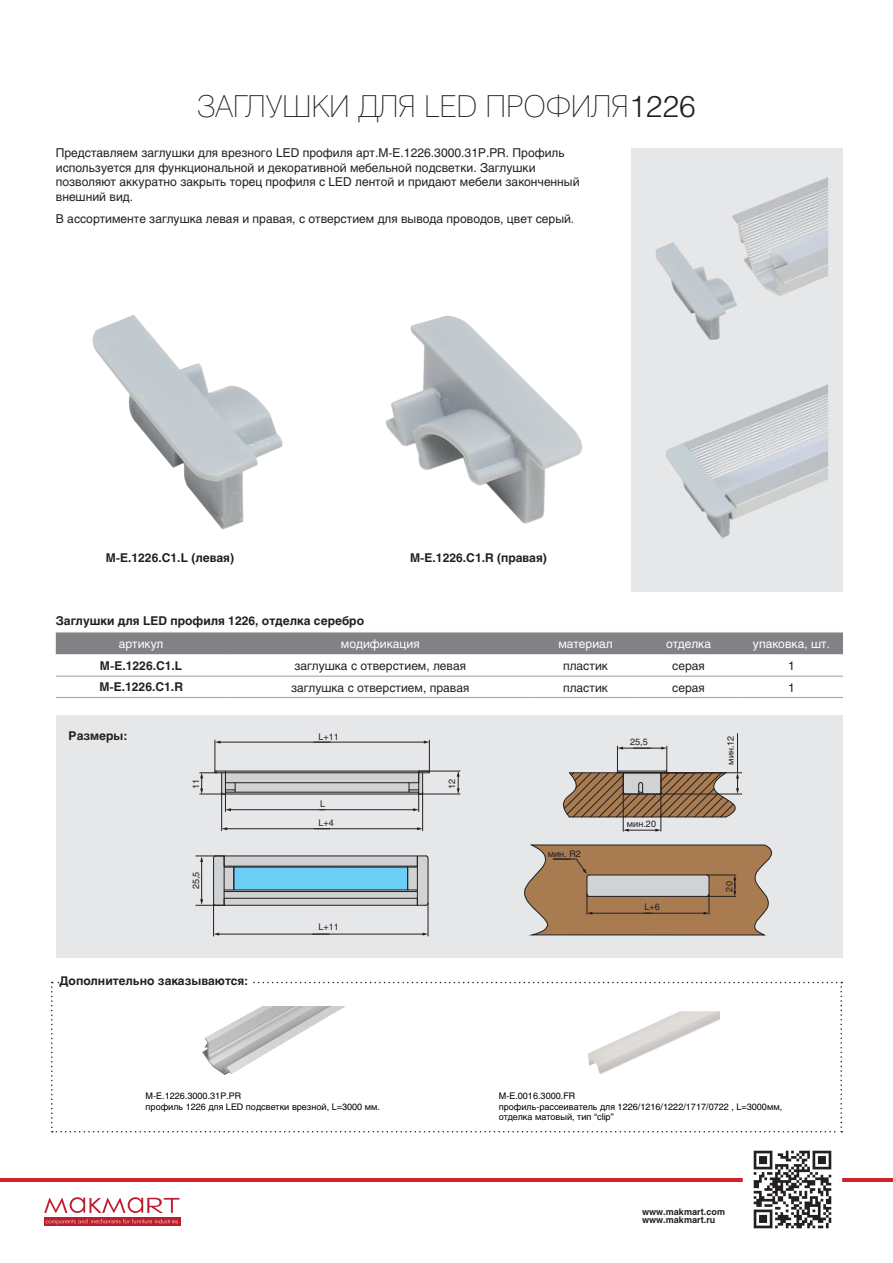
<style>
.page{position:relative;width:893px;height:1263px;background:#fff}
.page>*{position:absolute;margin:0;border:0;box-sizing:border-box;transform-origin:0 0}
.артикулы{font:100 30px "Helios";color:#231f20}
.t1{font:12.15px/14.4px "Helios C";color:#231f20}
.артикулы-2{font:700 12px "Helios C";color:#231f20}
.t2{font:12px "Helios C";color:#231f20}
.t3{font:12px "Helios C";color:#fff}
.артикулы-3{font:700 12px "Helios";color:#231f20}
.схемы{font:9px/10.8px "Helios C";color:#000}
.артикулы-4{font:9px "Helios C";color:#231f20}
.t4{font:700 9px/8.6px "Helios C";color:#231f20}
.s1{font-weight:300}
</style>
<div class="page">
<hr style="left:0;top:1178px;width:893px;height:3px;background:#d1232a">
<img style="left:746px;top:1150px;width:93px;height:79px">
<div style="left:44px;top:1217px;width:136px;height:9px;background:#be1d2c"></div>
<svg style="left:46px;top:1219px;width:132px;height:5px"></svg>
<svg style="left:44px;top:1197px;width:136px;height:16px"></svg>
<div style="left:56px;top:715px;width:786px;height:243px;background:#e6e7e9"></div>
<hr style="left:428px;top:858px;width:1px;height:45px;background:#231f20">
<hr style="left:226px;top:828px;width:192px;height:1px;background:#231f20">
<svg style="left:222px;top:827px;width:5px;height:3px"></svg>
<svg style="left:417px;top:827px;width:5px;height:3px"></svg>
<hr style="left:221px;top:792px;width:1px;height:39px;background:#231f20">
<hr style="left:422px;top:792px;width:1px;height:39px;background:#231f20">
<hr style="left:219px;top:742px;width:206px;height:1px;background:#231f20">
<svg style="left:424px;top:741px;width:5px;height:3px"></svg>
<hr style="left:429px;top:740px;width:1px;height:31px;background:#231f20">
<hr style="left:215px;top:740px;width:1px;height:31px;background:#231f20">
<svg style="left:200px;top:770px;width:230px;height:42px"></svg>
<svg style="left:457px;top:772px;width:3px;height:22px"></svg>
<hr style="left:419px;top:794px;width:41px;height:1px;background:#231f20">
<hr style="left:419px;top:771px;width:41px;height:1px;background:#231f20">
<hr style="left:218px;top:934px;width:205px;height:1px;background:#231f20">
<svg style="left:422px;top:932px;width:6px;height:3px"></svg>
<hr style="left:428px;top:903px;width:1px;height:33px;background:#231f20">
<hr style="left:213px;top:903px;width:1px;height:33px;background:#231f20">
<svg style="left:196px;top:855px;width:232px;height:51px;background:#9bbbc8"></svg>
<svg style="left:623px;top:829px;width:38px;height:3px"></svg>
<hr style="left:623px;top:792px;width:1px;height:39px;background:#231f20">
<hr style="left:661px;top:792px;width:1px;height:39px;background:#231f20">
<svg style="left:563px;top:746px;width:176px;height:72px"></svg>
<hr style="left:661px;top:794px;width:81px;height:1px;background:#231f20">
<hr style="left:661px;top:772px;width:81px;height:1px;background:#231f20">
<hr style="left:737px;top:733px;width:1px;height:40px;background:#231f20">
<svg style="left:524px;top:844px;width:248px;height:91px;background:#ab8969"></svg>
<div style="left:632px;top:148px;width:211px;height:444px;background:#e6e7e9"></div>
<img style="left:656px;top:177px;width:172px;height:163px">
<img style="left:666px;top:384px;width:162px;height:155px">
<div style="left:56px;top:632px;width:787px;height:22px;background:#808285"></div>
<hr style="left:56px;top:676px;width:170px;height:1px;background:#a8a9ad">
<hr style="left:226px;top:676px;width:308px;height:1px;background:#a8a9ad">
<hr style="left:534px;top:676px;width:103px;height:1px;background:#a8a9ad">
<hr style="left:637px;top:676px;width:103px;height:1px;background:#a8a9ad">
<hr style="left:740px;top:676px;width:103px;height:1px;background:#a8a9ad">
<hr style="left:56px;top:697px;width:170px;height:1px;background:#a8a9ad">
<hr style="left:226px;top:697px;width:308px;height:1px;background:#a8a9ad">
<hr style="left:534px;top:697px;width:103px;height:1px;background:#a8a9ad">
<hr style="left:637px;top:697px;width:103px;height:1px;background:#a8a9ad">
<hr style="left:740px;top:697px;width:103px;height:1px;background:#a8a9ad">
<img style="left:92px;top:315px;width:191px;height:214px">
<img style="left:385px;top:316px;width:198px;height:208px">
<svg style="left:51px;top:982px;width:791px;height:150px"></svg>
<img style="left:203px;top:1007px;width:163px;height:68px">
<img style="left:582px;top:1011px;width:138px;height:64px">
<div style="left:59px;top:971px;width:194px;height:19px;background:#fff"></div>
<p class="артикулы" style="left:197px;top:89px;width:500px">ЗАГЛУШКИ ДЛЯ LED ПРОФИЛЯ<span class="s1">1226</span></p>
<p class="t1" style="left:56px;top:146px;width:525px">Представляем заглушки для врезного LED профиля арт.M-E.1226.3000.31P.PR. Профиль используется для функциональной и декоративной мебельной подсветки. Заглушки позволяют аккуратно закрыть торец профиля с LED лентой и придают мебели законченный внешний вид.</p>
<p class="t1" style="left:56px;top:212px;width:520px">В ассортименте заглушка левая и правая, с отверстием для вывода проводов, цвет серый.</p>
<p class="артикулы-2" style="left:106px;top:550px;width:130px">M-E.1226.C1.L (левая)</p>
<p class="артикулы-2" style="left:56px;top:613px;width:310px">Заглушки для LED профиля 1226, отделка серебро</p>
<p class="артикулы-2" style="left:410px;top:550px;width:138px">M-E.1226.C1.R (правая)</p>
<p class="t3" style="left:119px;top:637px;width:46px">артикул</p>
<p class="t3" style="left:341px;top:637px;width:80px">модификация</p>
<p class="t3" style="left:558px;top:637px;width:56px">материал</p>
<p class="t3" style="left:666px;top:637px;width:47px">отделка</p>
<p class="t3" style="left:753px;top:637px;width:79px">упаковка, шт.</p>
<p class="артикулы-2" style="left:100px;top:659px;width:84px">M-E.1226.C1.L</p>
<p class="t2" style="left:294px;top:659px;width:173px">заглушка с отверстием, левая</p>
<p class="t2" style="left:563px;top:659px;width:46px">пластик</p>
<p class="t2" style="left:672px;top:659px;width:34px">серая</p>
<p class="t2" style="left:788px;top:659px;width:8px">1</p>
<p class="артикулы-2" style="left:99px;top:680px;width:85px">M-E.1226.C1.R</p>
<p class="t2" style="left:291px;top:680px;width:180px">заглушка с отверстием, правая</p>
<p class="t2" style="left:563px;top:680px;width:46px">пластик</p>
<p class="t2" style="left:672px;top:680px;width:34px">серая</p>
<p class="t2" style="left:788px;top:680px;width:8px">1</p>
<p class="артикулы-2" style="left:69px;top:729px;width:60px">Размеры:</p>
<p class="артикулы-4" style="left:319px;top:731px;width:22px">L+11</p>
<p class="артикулы-4" style="left:725px;top:765px;width:31px;rotate:-90deg">мин.12</p>
<p class="артикулы-4" style="left:630px;top:736px;width:19px">25,5</p>
<p class="артикулы-4" style="left:191px;top:789px;width:12px;rotate:-90deg">11</p>
<p class="артикулы-4" style="left:446px;top:789px;width:12px;rotate:-90deg">12</p>
<p class="артикулы-4" style="left:320px;top:798px;width:7px">L</p>
<p class="артикулы-4" style="left:319px;top:817px;width:17px">L+4</p>
<p class="артикулы-4" style="left:548px;top:848px;width:35px">мин. R2</p>
<p class="артикулы-4" style="left:627px;top:818px;width:31px">мин.20</p>
<p class="артикулы-4" style="left:191px;top:889px;width:19px;rotate:-90deg">25,5</p>
<p class="артикулы-4" style="left:724px;top:891px;width:12px;rotate:-90deg">20</p>
<p class="артикулы-4" style="left:319px;top:922px;width:22px">L+11</p>
<p class="артикулы-4" style="left:644px;top:901px;width:17px">L+6</p>
<p class="артикулы-3" style="left:60px;top:973px;width:190px">Дополнительно заказываются:</p>
<p class="схемы" style="left:146px;top:1090px;width:97px">M-E.1226.3000.31P.PR</p>
<p class="схемы" style="left:146px;top:1101px;width:236px">профиль 1226 для LED подсветки врезной, L=3000 мм.</p>
<p class="схемы" style="left:499px;top:1090px;width:78px">M-E.0016.3000.FR</p>
<p class="схемы" style="left:499px;top:1101px;width:285px">профиль-рассеиватель для 1226/1216/1222/1717/0722 , L=3000мм, отделка матовый, тип “clip”</p>
<p class="t4" style="left:642px;top:1207px;width:84px">www.makmart.com www.makmart.ru</p>
</div>
